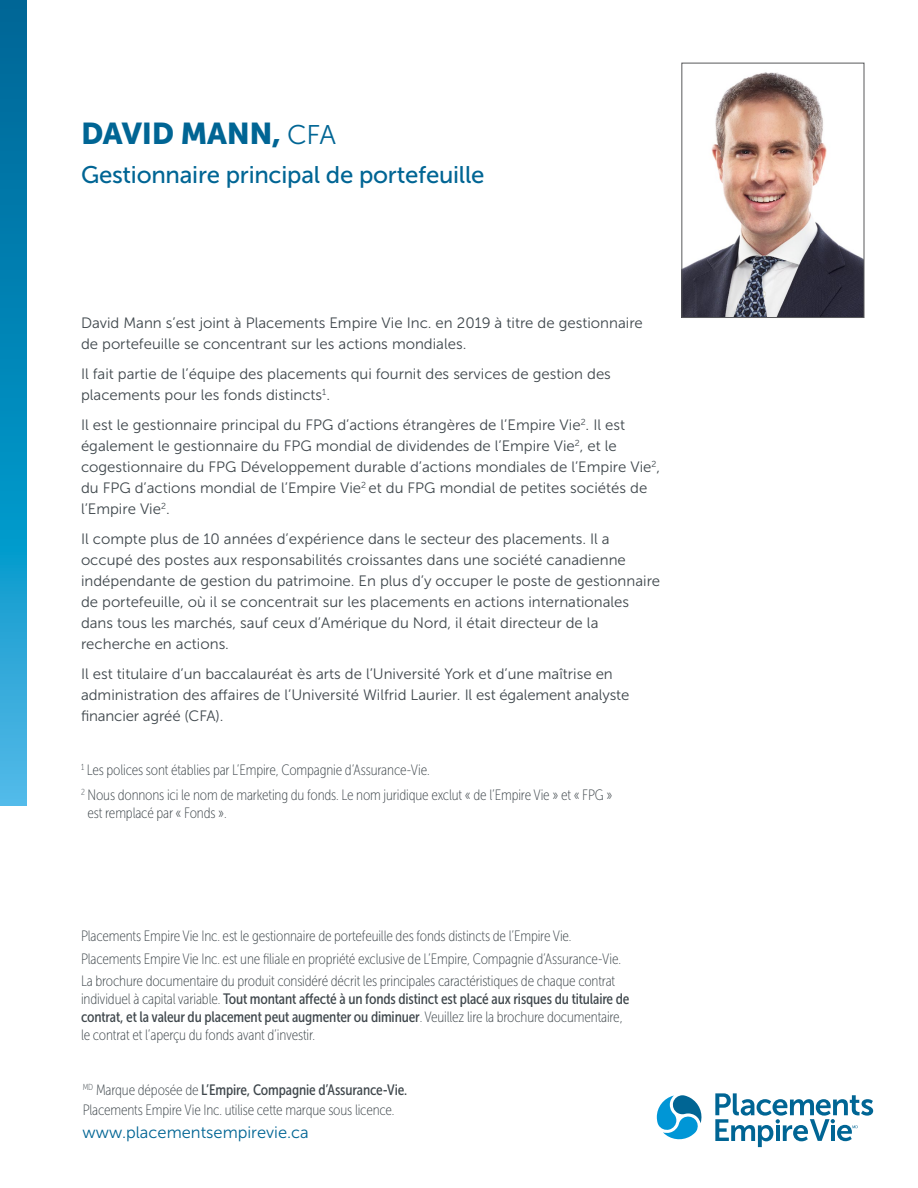
<style>
.page{position:relative;width:918px;height:1188px;background:#fff}
.page>*{position:absolute;margin:0;border:0;box-sizing:border-box;transform-origin:0 0}
.Name_20_24{font:30px "Museo Sans 900";letter-spacing:-.01em;color:#006594}
.Title_16_20{font:24px "Museo Sans 500";letter-spacing:-.01em;color:#006594}
.t1{font:16.5px "Museo Sans 300";color:#006594}
.EL_body_text_10_14_pt{font:15px/21px "Museo Sans 300";color:#3f474c}
.EL_Footnote_Legal{font:15px/22.6px "Museo Sans Cond 100";letter-spacing:-.01em;color:#3f474c}
.t2{font:15px/18px "Museo Sans Cond 500";letter-spacing:-.01em;color:#3f474c}
.s1{font-family:"Museo Sans 300";font-size:27px}
.s2{font-family:"Museo Sans Cond 100"}
</style>
<div class="page">
<svg style="left:0;top:0;width:27px;height:805px;background:#0f8dbe"></svg>
<svg style="left:657px;top:1095px;width:45px;height:45px"></svg>
<svg style="left:715px;top:1093px;width:158px;height:54px"></svg>
<img style="left:684px;top:72px;width:178px;height:244px">
<div style="left:682px;top:63px;width:182px;height:255px;border:1px solid #58595b"></div>
<h1 class="Name_20_24" style="left:81px;top:116px;width:256px">DAVID MANN, <span class="s1">CFA</span></h1>
<h2 class="Title_16_20" style="left:81px;top:162px;width:405px">Gestionnaire principal de portefeuille</h2>
<p class="EL_body_text_10_14_pt" style="left:81px;top:313px;width:563px">David Mann s’est joint à Placements Empire Vie Inc. en 2019 à titre de gestionnaire de portefeuille se concentrant sur les actions mondiales.</p>
<p class="EL_body_text_10_14_pt" style="left:81px;top:364px;width:531px">Il fait partie de l’équipe des placements qui fournit des services de gestion des placements pour les fonds distincts<sup>1</sup>.</p>
<p class="EL_body_text_10_14_pt" style="left:81px;top:415px;width:581px">Il est le gestionnaire principal du FPG d’actions étrangères de l’Empire Vie<sup>2</sup>. Il est également le gestionnaire du FPG mondial de dividendes de l’Empire Vie<sup>2</sup>, et le cogestionnaire du FPG Développement durable d’actions mondiales de l’Empire Vie<sup>2</sup>, du FPG d’actions mondial de l’Empire Vie<sup>2</sup> et du FPG mondial de petites sociétés de l’Empire Vie<sup>2</sup>.</p>
<p class="EL_body_text_10_14_pt" style="left:81px;top:529px;width:581px">Il compte plus de 10 années d’expérience dans le secteur des placements. Il a occupé des postes aux responsabilités croissantes dans une société canadienne indépendante de gestion du patrimoine. En plus d’y occuper le poste de gestionnaire de portefeuille, où il se concentrait sur les placements en actions internationales dans tous les marchés, sauf ceux d’Amérique du Nord, il était directeur de la recherche en actions.</p>
<p class="EL_body_text_10_14_pt" style="left:81px;top:664px;width:550px">Il est titulaire d’un baccalauréat ès arts de l’Université York et d’une maîtrise en administration des affaires de l’Université Wilfrid Laurier. Il est également analyste financier agréé (CFA).</p>
<p class="EL_Footnote_Legal" style="left:81px;top:759px;width:350px"><sup>1</sup> Les polices sont établies par L’Empire, Compagnie d’Assurance-Vie.</p>
<p class="EL_Footnote_Legal" style="left:88px;top:786px;width:526px;line-height:18px;text-indent:-7px"><sup>2</sup> Nous donnons ici le nom de marketing du fonds. Le nom juridique exclut « de l’Empire Vie » et « FPG » est remplacé par « Fonds ».</p>
<p class="EL_Footnote_Legal" style="left:81px;top:925px;width:542px">Placements Empire Vie Inc. est le gestionnaire de portefeuille des fonds distincts de l’Empire Vie.<br>Placements Empire Vie Inc. est une filiale en propriété exclusive de L’Empire, Compagnie d’Assurance-Vie.<br>La brochure documentaire du produit considéré décrit les principales caractéristiques de chaque contrat</p>
<p class="t2" style="left:81px;top:990px;width:550px"><span class="s2">individuel à capital variable.</span> Tout montant affecté à un fonds distinct est placé aux risques du titulaire de contrat, et la valeur du placement peut augmenter ou diminuer<span class="s2">. Veuillez lire la brochure documentaire,</span></p>
<p class="EL_Footnote_Legal" style="left:81px;top:1024px;width:236px">le contrat et l’aperçu du fonds avant d’investir.</p>
<p class="t2" style="left:83px;top:1081px;width:326px"><sup>MD</sup> <span class="s2">Marque déposée de</span> L’Empire, Compagnie d’Assurance-Vie.</p>
<p class="EL_Footnote_Legal" style="left:83px;top:1098px;width:313px">Placements Empire Vie Inc. utilise cette marque sous licence.</p>
<p class="t1" style="left:83px;top:1123px;width:228px">www.placementsempirevie.ca</p>
</div>
